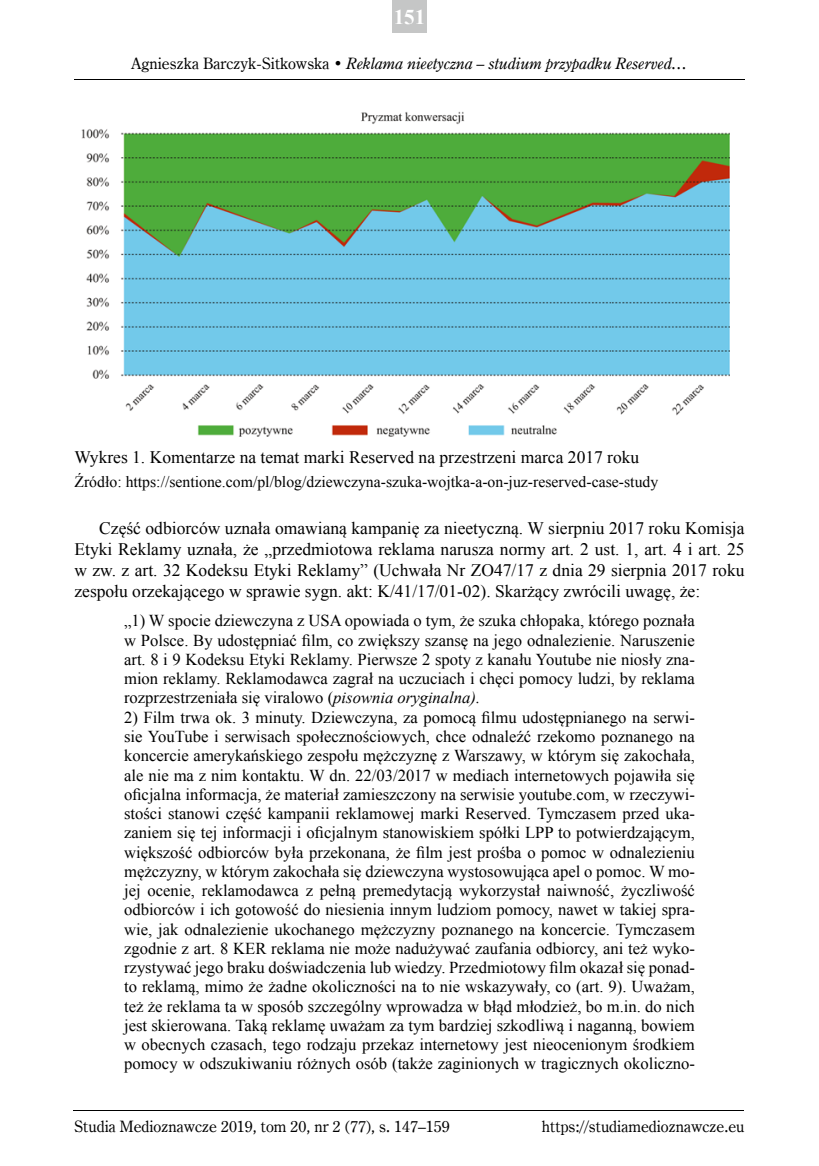
<style>
.page{position:relative;width:819px;height:1166px;background:#fff}
.page>*{position:absolute;margin:0;border:0;box-sizing:border-box;transform-origin:0 0}
.t1{font:700 21px "Times New Roman";color:#fff}
.t2{font:17.5px/21px "Times New Roman";color:#000;text-align:justify}
.t3{font:16.62px/19.2px "Times New Roman";color:#000;text-align:justify}
.t4{font:15.75px "Times New Roman";color:#000}
.t5{font:15.75px "Century Oldst EU";color:#000}
.t6{font:italic 15.75px "Century Oldst EU";color:#000}
.s1{font-style:normal}
.s2{font-style:italic}
</style>
<div class="page">
<div style="left:392px;top:0;width:35px;height:32px;background:#c5c6c6"></div>
<hr style="left:74px;top:79px;width:670px;height:1px;background:#000">
<hr style="left:73px;top:1110px;width:670px;height:1px;background:#000">
<img style="left:81px;top:111px;width:648px;height:325px">
<p class="t1" style="left:394px;top:5px;width:33px">151</p>
<p class="t6" style="left:131px;top:53px;width:558px"><span class="s1">Agnieszka Barczyk-Sitkowska •</span> Reklama nieetyczna – studium przypadku Reserved…</p>
<p class="t2" style="left:74px;top:446px;width:566px">Wykres 1. Komentarze na temat marki Reserved na przestrzeni marca 2017 roku</p>
<p class="t4" style="left:74px;top:473px;width:585px">Źródło: https://sentione.com/pl/blog/dziewczyna-szuka-wojtka-a-on-juz-reserved-case-study</p>
<p class="t2" style="left:74px;top:518px;width:671px;text-indent:25px">Część odbiorców uznała omawianą kampanię za nieetyczną. W sierpniu 2017 roku Komisja Etyki Reklamy uznała, że „przedmiotowa reklama narusza normy art. 2 ust. 1, art. 4 i art. 25 w zw. z art. 32 Kodeksu Etyki Reklamy” (Uchwała Nr ZO47/17 z dnia 29 sierpnia 2017 roku zespołu orzekającego w sprawie sygn. akt: K/41/17/01-02). Skarżący zwrócili uwagę, że:</p>
<p class="t3" style="left:124px;top:611px;width:572px">„1) W spocie dziewczyna z USA opowiada o tym, że szuka chłopaka, którego poznała w Polsce. By udostępniać film, co zwiększy szansę na jego odnalezienie. Naruszenie art. 8 i 9 Kodeksu Etyki Reklamy. Pierwsze 2 spoty z kanału Youtube nie niosły zna&shy;mion reklamy. Reklamodawca zagrał na uczuciach i chęci pomocy ludzi, by reklama rozprzestrzeniała się viralowo (<span class="s2">pisownia oryginalna).</span></p>
<p class="t3" style="left:124px;top:707px;width:572px">2) Film trwa ok. 3 minuty. Dziewczyna, za pomocą filmu udostępnianego na serwi&shy;sie YouTube i serwisach społecznościowych, chce odnaleźć rzekomo poznanego na koncercie amerykańskiego zespołu mężczyznę z Warszawy, w którym się zakochała, ale nie ma z nim kontaktu. W dn. 22/03/2017 w mediach internetowych pojawiła się oficjalna informacja, że materiał zamieszczony na serwisie youtube.com, w rzeczywi&shy;stości stanowi część kampanii reklamowej marki Reserved. Tymczasem przed uka&shy;zaniem się tej informacji i oficjalnym stanowiskiem spółki LPP to potwierdzającym, większość odbiorców była przekonana, że film jest prośba o pomoc w odnalezieniu mężczyzny, w którym zakochała się dziewczyna wystosowująca apel o pomoc. W mo&shy;jej ocenie, reklamodawca z pełną premedytacją wykorzystał naiwność, życzliwość odbiorców i ich gotowość do niesienia innym ludziom pomocy, nawet w takiej spra&shy;wie, jak odnalezienie ukochanego mężczyzny poznanego na koncercie. Tymczasem zgodnie z art. 8 KER reklama nie może nadużywać zaufania odbiorcy, ani też wyko&shy;rzystywać jego braku doświadczenia lub wiedzy. Przedmiotowy film okazał się ponad&shy;to reklamą, mimo że żadne okoliczności na to nie wskazywały, co (art. 9). Uważam, też że reklama ta w sposób szczególny wprowadza w błąd młodzież, bo m.in. do nich jest skierowana. Taką reklamę uważam za tym bardziej szkodliwą i naganną, bowiem w obecnych czasach, tego rodzaju przekaz internetowy jest nieocenionym środkiem pomocy w odszukiwaniu różnych osób (także zaginionych w tragicznych okoliczno-</p>
<p class="t5" style="left:74px;top:1116px;width:377px">Studia Medioznawcze 2019, tom 20, nr 2 (77), s. 147–159</p>
<p class="t5" style="left:542px;top:1116px;width:204px">https://studiamedioznawcze.eu</p>
</div>
